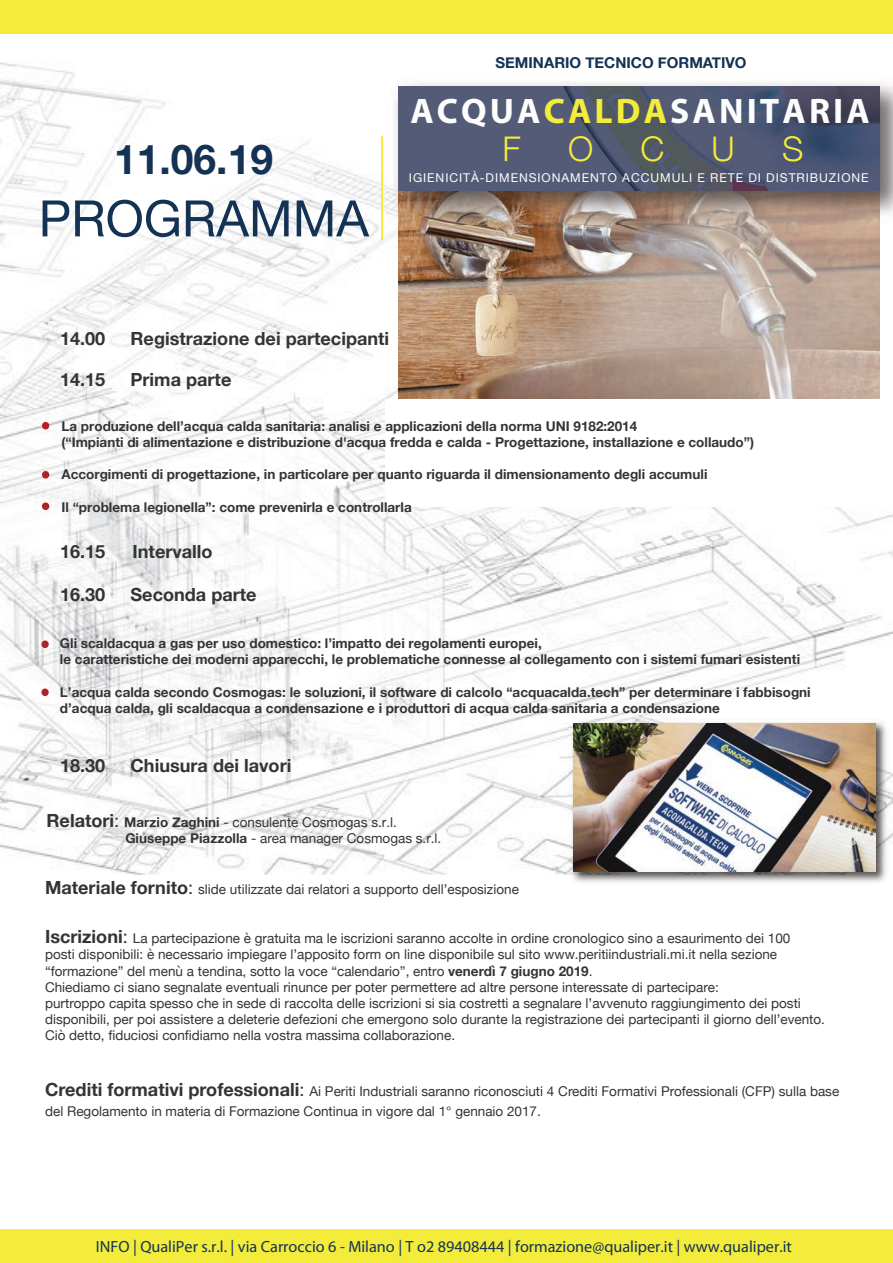
<style>
.page{position:relative;width:893px;height:1263px;background:#fff}
.page>*{position:absolute;margin:0;border:0;box-sizing:border-box;transform-origin:0 0}
.t1{font:50.25px "Helvetica Neue";color:#133254}
.t2{font:700 40.95px "Helvetica Neue";color:#133254}
.t3{font:700 35.55px "Myriad Pro";letter-spacing:.09em;color:#fdfdfd}
.t4{font:300 33.9px "Helvetica Neue";color:#f3ec3a}
.t5{font:700 18.15px "Helvetica Neue";color:#333434}
.t6{font:16.2px "DIN";color:#133254}
.t7{font:700 15px "Helvetica Neue";color:#133254}
.t8{font:13.5px/16.2px "Helvetica Neue";color:#333434}
.t9{font:700 13.5px/16.2px "Helvetica Neue";color:#333434}
.t10{font:12.15px "Helvetica Neue";letter-spacing:.08em;color:#fff}
.s1{color:#f3ec3a}
.s2{font-weight:700;font-size:18.15px}
.s3{font-size:18.15px}
.s4{font-weight:700}
</style>
<div class="page">
<img style="left:0;top:62px;width:893px;height:812px">
<img style="left:398px;top:225px;width:481px;height:174px">
<div style="left:42px;top:422px;width:7px;height:7px;background:#b42123;border-radius:50%"></div>
<div style="left:42px;top:471px;width:7px;height:8px;background:#b42123;border-radius:50%"></div>
<div style="left:0;top:0;width:893px;height:34px;background:#f3ec3a"></div>
<div style="left:0;top:1229px;width:893px;height:34px;background:#f3ec3a"></div>
<div style="left:42px;top:502px;width:7px;height:8px;background:#b42123;border-radius:50%"></div>
<hr style="left:381px;top:136px;width:1px;height:104px;background:#f3ec3a">
<img style="left:386px;top:74px;width:507px;height:151px">
<img style="left:398px;top:87px;width:481px;height:103px">
<div style="left:41px;top:640px;width:8px;height:8px;background:#b42123;border-radius:50%"></div>
<div style="left:41px;top:688px;width:8px;height:8px;background:#b42123;border-radius:50%"></div>
<img style="left:569px;top:718px;width:320px;height:164px">
<img style="left:573px;top:723px;width:302px;height:149px">
<div style="left:385px;top:399px;width:508px;height:107px;background:#fff"></div>
<h2 class="t2" style="left:114px;top:127px;width:161px">11.06.19</h2>
<h1 class="t1" style="left:39px;top:182px;width:332px">PROGRAMMA</h1>
<p class="t7" style="left:495px;top:51px;width:253px">SEMINARIO TECNICO FORMATIVO</p>
<h3 class="t3" style="left:410px;top:87px;width:461px">ACQUA<span class="s1">CALDA</span>SANITARIA</h3>
<h3 class="t4" style="left:503px;top:121px;width:20px">F</h3>
<h3 class="t4" style="left:568px;top:121px;width:27px">O</h3>
<h3 class="t4" style="left:640px;top:121px;width:25px">C</h3>
<h3 class="t4" style="left:711px;top:121px;width:25px">U</h3>
<h3 class="t4" style="left:782px;top:121px;width:23px">S</h3>
<p class="t10" style="left:409px;top:169px;width:461px">IGIENICITÀ-DIMENSIONAMENTO ACCUMULI E RETE DI DISTRIBUZIONE</p>
<h3 class="t5" style="left:60px;top:324px;width:47px">14.00</h3>
<h3 class="t5" style="left:131px;top:324px;width:260px">Registrazione dei partecipanti</h3>
<h3 class="t5" style="left:60px;top:365px;width:47px">14.15</h3>
<h3 class="t5" style="left:131px;top:365px;width:102px">Prima parte</h3>
<p class="t9" style="left:61px;top:418px;width:694px">La produzione dell’acqua calda sanitaria: analisi e applicazioni della norma UNI 9182:2014<br>(“Impianti di alimentazione e distribuzione d'acqua fredda e calda - Progettazione, installazione e collaudo”)</p>
<p class="t9" style="left:61px;top:467px;width:647px">Accorgimenti di progettazione, in particolare per quanto riguarda il dimensionamento degli accumuli</p>
<p class="t9" style="left:61px;top:499px;width:352px">Il “problema legionella”: come prevenirla e controllarla</p>
<h3 class="t5" style="left:60px;top:537px;width:47px">16.15</h3>
<h3 class="t5" style="left:133px;top:537px;width:82px">Intervallo</h3>
<h3 class="t5" style="left:60px;top:580px;width:47px">16.30</h3>
<h3 class="t5" style="left:131px;top:580px;width:128px">Seconda parte</h3>
<p class="t9" style="left:60px;top:635px;width:742px">Gli scaldacqua a gas per uso domestico: l’impatto dei regolamenti europei,<br>le caratteristiche dei moderni apparecchi, le problematiche connesse al collegamento con i sistemi fumari esistenti</p>
<p class="t9" style="left:60px;top:684px;width:752px">L’acqua calda secondo Cosmogas: le soluzioni, il software di calcolo “acquacalda.tech” per determinare i fabbisogni d’acqua calda, gli scaldacqua a condensazione e i produttori di acqua calda sanitaria a condensazione</p>
<h3 class="t5" style="left:60px;top:752px;width:47px">18.30</h3>
<h3 class="t5" style="left:131px;top:752px;width:162px">Chiusura dei lavori</h3>
<p class="t8" style="left:125px;top:815px;width:317px;text-indent:-79px"><span class="s2">Relatori</span><span class="s3">:</span> <span class="s4">Marzio Zaghini</span> - consulente Cosmogas s.r.l.<br><span class="s4">Giuseppe Piazzolla</span> - area manager Cosmogas s.r.l.</p>
<p class="t8" style="left:45px;top:882px;width:475px"><span class="s2">Materiale fornito</span><span class="s3">:</span> slide utilizzate dai relatori a supporto dell’esposizione</p>
<p class="t8" style="left:45px;top:931px;width:781px"><span class="s2">Iscrizioni</span><span class="s3">:</span> La partecipazione è gratuita ma le iscrizioni saranno accolte in ordine cronologico sino a esaurimento dei 100<br>posti disponibili: è necessario impiegare l’apposito form on line disponibile sul sito www.peritiindustriali.mi.it nella sezione “formazione” del menù a tendina, sotto la voce “calendario”, entro <span class="s4">venerdì 7 giugno 2019</span>.<br>Chiediamo ci siano segnalate eventuali rinunce per poter permettere ad altre persone interessate di partecipare:<br>purtroppo capita spesso che in sede di raccolta delle iscrizioni si sia costretti a segnalare l’avvenuto raggiungimento dei posti disponibili, per poi assistere a deleterie defezioni che emergono solo durante la registrazione dei partecipanti il giorno dell’evento.<br>Ciò detto, fiduciosi confidiamo nella vostra massima collaborazione.</p>
<p class="t8" style="left:45px;top:1081px;width:796px;line-height:20.4px"><span class="s2">Crediti formativi professionali</span><span class="s3">:</span> Ai Periti Industriali saranno riconosciuti 4 Crediti Formativi Professionali (CFP) sulla base del Regolamento in materia di Formazione Continua in vigore dal 1° gennaio 2017.</p>
<p class="t6" style="left:96px;top:1236px;width:697px">INFO | QualiPer s.r.l. | via Carroccio 6 - Milano | T o2 89408444 | formazione@qualiper.it | www.qualiper.it</p>
</div>
